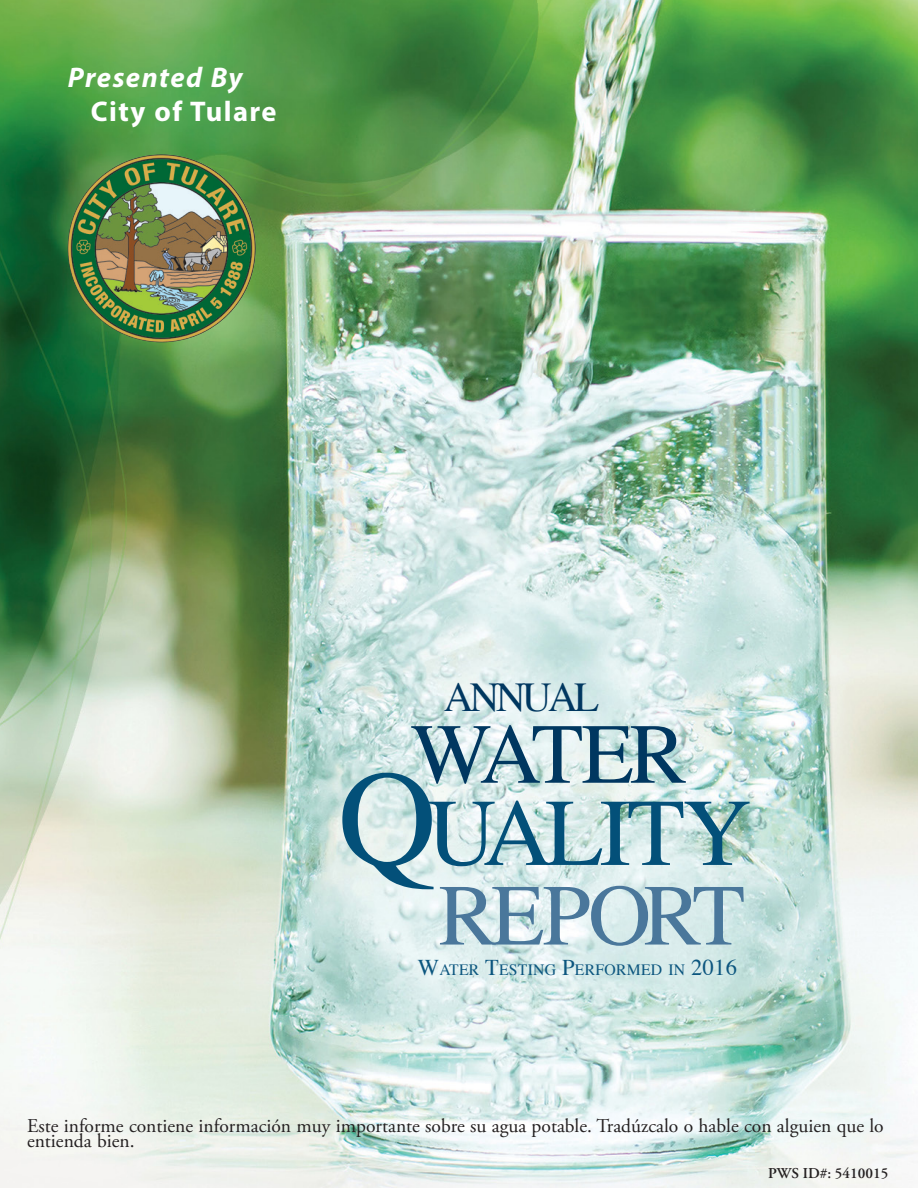
<style>
.page{position:relative;width:918px;height:1188px;background:#fff}
.page>*{position:absolute;margin:0;border:0;box-sizing:border-box;transform-origin:0 0}
.t1{font:95.55px "Times";letter-spacing:-.045em;color:#035079}
.t2{font:87px "Times";letter-spacing:-.065em;color:#4a779b}
.t3{font:85.5px "Times";color:#003760}
.t4{font:40.95px "Times";letter-spacing:-.085em;color:#003760}
.Utility_Name{font:700 28.5px "Myriad Pro";letter-spacing:.05em;color:#fff}
.Presented_By{font:italic 700 28.5px "Myriad Pro";letter-spacing:.05em;color:#fff}
.Translation_text{font:19.5px/15px "Adobe Garamond Pro";color:#231f20}
.t5{font:15.75px "Times";letter-spacing:.015em;color:#0c567f}
.PWS_ID{font:600 15px "Adobe Garamond Pro";color:#231f20}
.s1{font-size:136.5px}
.s2{font-size:22.5px}
</style>
<div class="page">
<img style="left:0;top:0;width:918px;height:1188px">
<img style="left:68px;top:154px;width:188px;height:188px;border-radius:94px">
<p class="Presented_By" style="left:68px;top:59px;width:177px">Presented By</p>
<p class="Utility_Name" style="left:91px;top:93px;width:187px">City of Tulare</p>
<p class="t4" style="left:444px;top:659px;width:157px">ANNUAL</p>
<p class="t3" style="left:411px;top:674px;width:121px">WATER</p>
<p class="t1" style="left:338px;top:743px;width:415px"><span class="s1">Q</span>UALITY</p>
<p class="t2" style="left:439px;top:834px;width:308px">REPORT</p>
<p class="t5" style="left:418px;top:955px;width:321px"><span class="s2">W</span>ATER <span class="s2">T</span>ESTING <span class="s2">P</span>ERFORMED IN <span class="s2">2016</span></p>
<p class="Translation_text" style="left:27px;top:1119px;width:858px">Este informe contiene información muy importante sobre su agua potable. Tradúzcalo o hable con alguien que lo entienda bien.</p>
<p class="PWS_ID" style="left:768px;top:1165px;width:122px">PWS ID#: 5410015</p>
</div>
